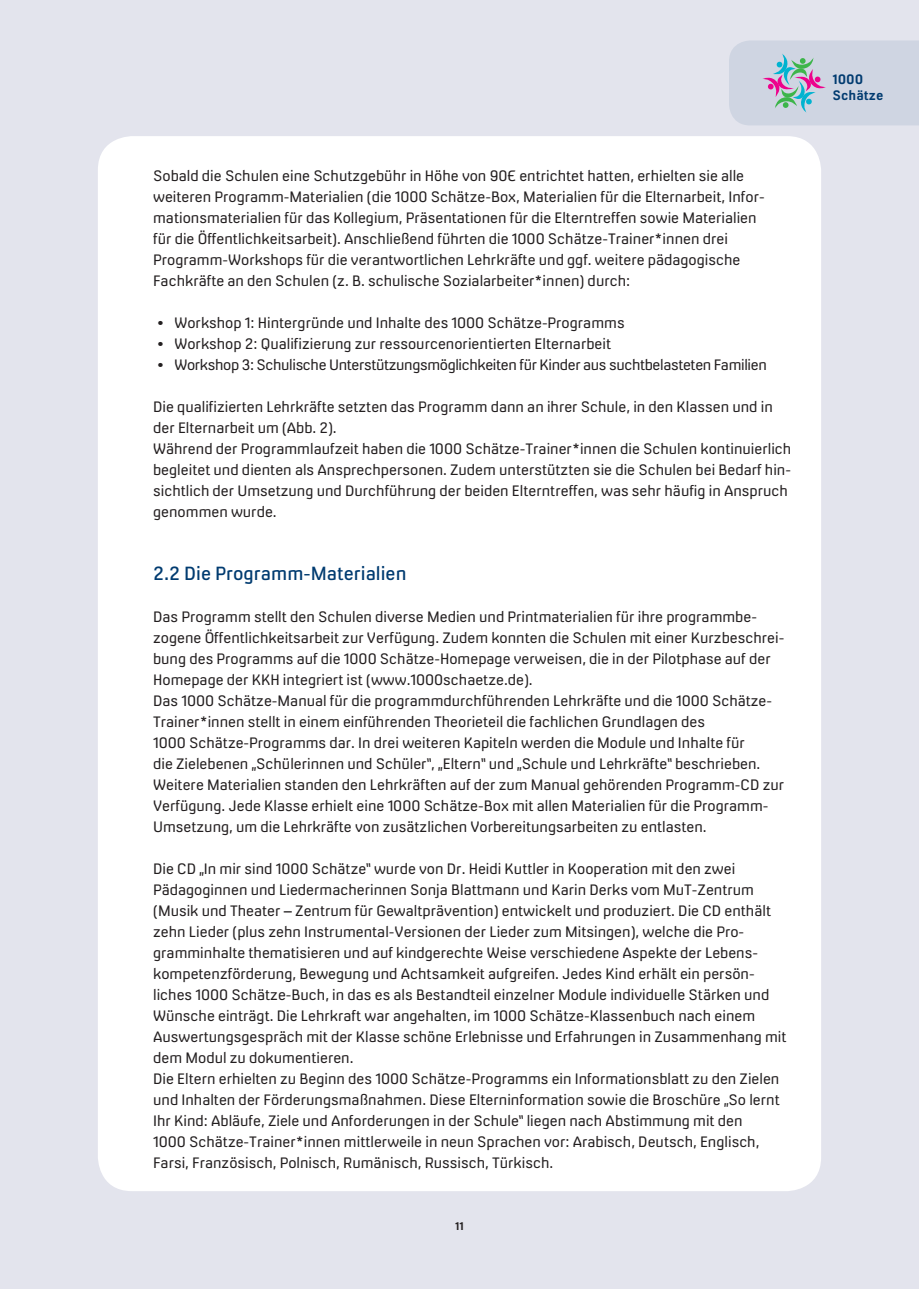
<style>
.page{position:relative;width:919px;height:1289px;background:#fff}
.page>*{position:absolute;margin:0;border:0;box-sizing:border-box;transform-origin:0 0}
.t1{font:18px "Milibus Rg";color:#013b70}
.t2{font:14.25px/21px "Milibus Lt";color:#231f20}
.t3{font:14.25px "Milibus Lt";letter-spacing:-.025em;color:#231f20}
.t4{font:700 12.9px/16.2px "Milibus Rg";color:#013b70}
.t5{font:700 10.5px "Milibus Rg";color:#231f20}
</style>
<div class="page">
<div style="left:0;top:0;width:918px;height:1288px;background:#e3e4ed"></div>
<svg style="left:729px;top:40px;width:189px;height:85px;background:#c8cfdc"></svg>
<div style="left:98px;top:136px;width:723px;height:1055px;background:#fff;border-radius:34px"></div>
<p class="t2" style="left:153px;top:165px;width:613px">Sobald die Schulen eine Schutzgebühr in Höhe von 90€ entrichtet hatten, erhielten sie alle weiteren Programm-Materialien (die 1000 Schätze-Box, Materialien für die Elternarbeit, Infor&shy;mationsmaterialien für das Kollegium, Präsentationen für die Elterntreffen sowie Materialien für die Öffentlichkeitsarbeit). Anschließend führten die 1000 Schätze-Trainer*innen drei Programm-Workshops für die verantwortlichen Lehrkräfte und ggf. weitere pädagogische Fachkräfte an den Schulen (z. B. schulische Sozialarbeiter*innen) durch:</p>
<p class="t2" style="left:157px;top:312px;width:468px">• Workshop 1: Hintergründe und Inhalte des 1000 Schätze-Programms</p>
<p class="t2" style="left:157px;top:333px;width:455px">• Workshop 2: Qualifizierung zur ressourcenorientierten Elternarbeit</p>
<p class="t3" style="left:157px;top:356px;width:611px">• Workshop 3: Schulische Unterstützungsmöglichkeiten für Kinder aus suchtbelasteten Familien</p>
<p class="t2" style="left:153px;top:396px;width:639px">Die qualifizierten Lehrkräfte setzten das Programm dann an ihrer Schule, in den Klassen und in der Elternarbeit um (Abb. 2).<br>Während der Programmlaufzeit haben die 1000 Schätze-Trainer*innen die Schulen kontinuierlich begleitet und dienten als Ansprechpersonen. Zudem unterstützten sie die Schulen bei Bedarf hin&shy;sichtlich der Umsetzung und Durchführung der beiden Elterntreffen, was sehr häufig in Anspruch genommen wurde.</p>
<p class="t1" style="left:153px;top:562px;width:255px">2.2 Die Programm-Materialien</p>
<p class="t2" style="left:153px;top:606px;width:632px">Das Programm stellt den Schulen diverse Medien und Printmaterialien für ihre programmbe-- zogene Öffentlichkeitsarbeit zur Verfügung. Zudem konnten die Schulen mit einer Kurzbeschrei&shy;bung des Programms auf die 1000 Schätze-Homepage verweisen, die in der Pilotphase auf der Homepage der KKH integriert ist (www.1000schaetze.de).<br>Das 1000 Schätze-Manual für die programmdurchführenden Lehrkräfte und die 1000 Schätze-Trainer*innen stellt in einem einführenden Theorieteil die fachlichen Grundlagen des<br>1000 Schätze-Programms dar. In drei weiteren Kapiteln werden die Module und Inhalte für<br>die Zielebenen „Schülerinnen und Schüler“, „Eltern“ und „Schule und Lehrkräfte“ beschrieben.<br>Weitere Materialien standen den Lehrkräften auf der zum Manual gehörenden Programm-CD zur Verfügung. Jede Klasse erhielt eine 1000 Schätze-Box mit allen Materialien für die Programm-Umsetzung, um die Lehrkräfte von zusätzlichen Vorbereitungsarbeiten zu entlasten.</p>
<p class="t2" style="left:153px;top:858px;width:634px">Die CD „In mir sind 1000 Schätze“ wurde von Dr. Heidi Kuttler in Kooperation mit den zwei Pädagoginnen und Liedermacherinnen Sonja Blattmann und Karin Derks vom MuT-Zentrum (Musik und Theater – Zentrum für Gewaltprävention) entwickelt und produziert. Die CD enthält zehn Lieder (plus zehn Instrumental-Versionen der Lieder zum Mitsingen), welche die Pro&shy;gramminhalte thematisieren und auf kindgerechte Weise verschiedene Aspekte der Lebens&shy;kompetenzförderung, Bewegung und Achtsamkeit aufgreifen. Jedes Kind erhält ein persön&shy;liches 1000 Schätze-Buch, in das es als Bestandteil einzelner Module individuelle Stärken und Wünsche einträgt. Die Lehrkraft war angehalten, im 1000 Schätze-Klassenbuch nach einem Auswertungsgespräch mit der Klasse schöne Erlebnisse und Erfahrungen in Zusammenhang mit dem Modul zu dokumentieren.<br>Die Eltern erhielten zu Beginn des 1000 Schätze-Programms ein Informationsblatt zu den Zielen und Inhalten der Förderungsmaßnahmen. Diese Elterninformation sowie die Broschüre „So lernt Ihr Kind: Abläufe, Ziele und Anforderungen in der Schule“ liegen nach Abstimmung mit den<br>1000 Schätze-Trainer*innen mittlerweile in neun Sprachen vor: Arabisch, Deutsch, Englisch, Farsi, Französisch, Polnisch, Rumänisch, Russisch, Türkisch.</p>
<p class="t5" style="left:455px;top:1219px;width:10px">11</p>
<p class="t4" style="left:832px;top:71px;width:52px">1000<br>Schätze</p>
</div>
